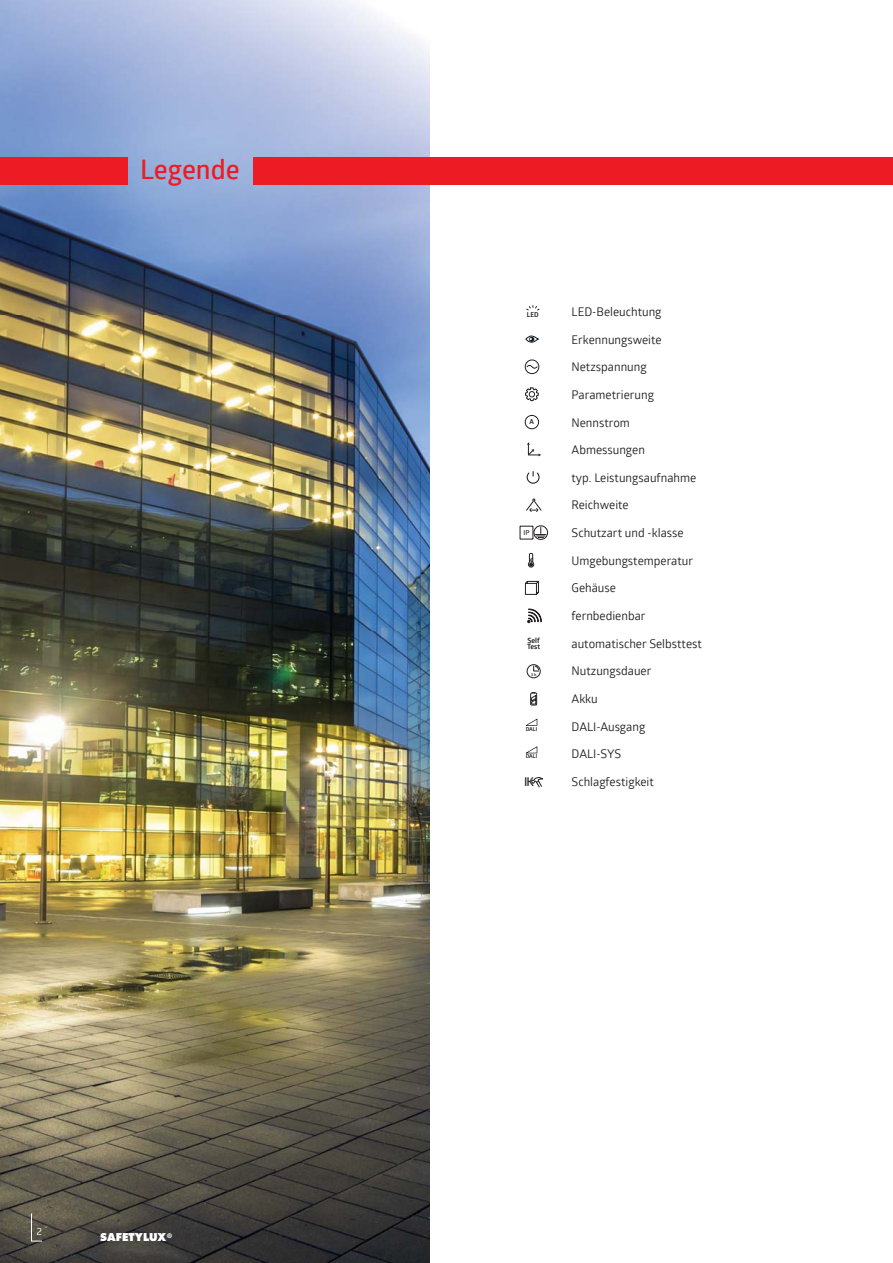
<style>
.page{position:relative;width:893px;height:1263px;background:#fff}
.page>*{position:absolute;margin:0;border:0;box-sizing:border-box;transform-origin:0 0}
.t1{font:600 27px "Glober";color:#ed1c24}
.t2{font:600 12.15px "Glober";color:#231f20}
.t3{font:12px "Glober";color:#231f20}
.t4{font:800 10.5px "Futura";color:#fff}
.t5{font:10.35px "Glober";color:#fff}
.t6{font:700 7.2px "Glober";color:#231f20}
.t7{font:700 6.75px "Glober";color:#231f20}
.t8{font:600 6.75px "Glober";color:#231f20}
.t9{font:700 5.55px "Glober";color:#231f20}
.t10{font:700 3.9px "Glober";color:#231f20}
</style>
<div class="page">
<img style="left:0;top:0;width:429px;height:1263px">
<div style="left:0;top:157px;width:128px;height:28px;background:#ed1c24"></div>
<div style="left:253px;top:157px;width:640px;height:28px;background:#ed1c24"></div>
<svg style="left:526px;top:306px;width:14px;height:5px"></svg>
<svg style="left:525px;top:336px;width:15px;height:7px"></svg>
<svg style="left:527px;top:365px;width:10px;height:4px"></svg>
<div style="left:525px;top:360px;width:14px;height:14px;border:1px solid #231f20;border-radius:50%"></div>
<svg style="left:525px;top:387px;width:14px;height:14px"></svg>
<div style="left:525px;top:415px;width:14px;height:14px;border:1px solid #231f20;border-radius:50%"></div>
<svg style="left:527px;top:442px;width:14px;height:14px"></svg>
<svg style="left:526px;top:472px;width:14px;height:12px"></svg>
<svg style="left:526px;top:499px;width:16px;height:13px"></svg>
<div style="left:534px;top:525px;width:14px;height:15px;border:1px solid #231f20;border-radius:50%"></div>
<svg style="left:535px;top:527px;width:11px;height:11px"></svg>
<svg style="left:528px;top:553px;width:6px;height:15px"></svg>
<svg style="left:524px;top:580px;width:15px;height:15px"></svg>
<svg style="left:528px;top:609px;width:13px;height:14px"></svg>
<div style="left:527px;top:664px;width:13px;height:14px;border:1px solid #231f20;border-radius:50%"></div>
<svg style="left:533px;top:665px;width:6px;height:7px"></svg>
<div style="left:530px;top:693px;width:7px;height:12px;border:1px solid #231f20"></div>
<svg style="left:531px;top:692px;width:5px;height:13px"></svg>
<svg style="left:526px;top:719px;width:11px;height:7px"></svg>
<svg style="left:526px;top:746px;width:11px;height:8px"></svg>
<svg style="left:531px;top:777px;width:12px;height:11px"></svg>
<svg style="left:31px;top:1213px;width:12px;height:29px"></svg>
<h1 class="t1" style="left:140px;top:150px;width:101px">Legende</h1>
<p class="t5" style="left:36px;top:1224px;width:7px">2</p>
<p class="t4" style="left:100px;top:1233px;width:73px">SAFETYLUX<sup>®</sup></p>
<p class="t7" style="left:527px;top:310px;width:13px">LED</p>
<p class="t3" style="left:571px;top:303px;width:92px">LED-Beleuchtung</p>
<p class="t3" style="left:571px;top:331px;width:92px">Erkennungsweite</p>
<p class="t3" style="left:571px;top:359px;width:77px">Netzspannung</p>
<p class="t3" style="left:571px;top:386px;width:84px">Parametrierung</p>
<p class="t7" style="left:529px;top:417px;width:6px">A</p>
<p class="t3" style="left:571px;top:414px;width:60px">Nennstrom</p>
<p class="t3" style="left:571px;top:442px;width:75px">Abmessungen</p>
<p class="t3" style="left:571px;top:469px;width:126px">typ. Leistungsaufnahme</p>
<p class="t3" style="left:571px;top:497px;width:59px">Reichweite</p>
<p class="t8" style="left:523px;top:528px;width:8px">IP</p>
<p class="t3" style="left:571px;top:524px;width:114px">Schutzart und -klasse</p>
<p class="t3" style="left:571px;top:552px;width:123px">Umgebungstemperatur</p>
<p class="t3" style="left:571px;top:580px;width:46px">Gehäuse</p>
<p class="t3" style="left:571px;top:607px;width:75px">fernbedienbar</p>
<p class="t6" style="left:527px;top:642px;width:15px">Test</p>
<p class="t6" style="left:527px;top:635px;width:14px">Self</p>
<p class="t3" style="left:571px;top:635px;width:132px">automatischer Selbsttest</p>
<p class="t10" style="left:531px;top:672px;width:7px">3 h</p>
<p class="t3" style="left:571px;top:663px;width:81px">Nutzungsdauer</p>
<p class="t3" style="left:571px;top:690px;width:28px">Akku</p>
<p class="t9" style="left:526px;top:725px;width:13px">DALI</p>
<p class="t3" style="left:571px;top:718px;width:75px">DALI-Ausgang</p>
<p class="t9" style="left:526px;top:753px;width:13px">DALI</p>
<p class="t3" style="left:571px;top:746px;width:51px">DALI-SYS</p>
<p class="t2" style="left:524px;top:773px;width:11px">IK</p>
<p class="t3" style="left:571px;top:773px;width:84px">Schlagfestigkeit</p>
</div>
